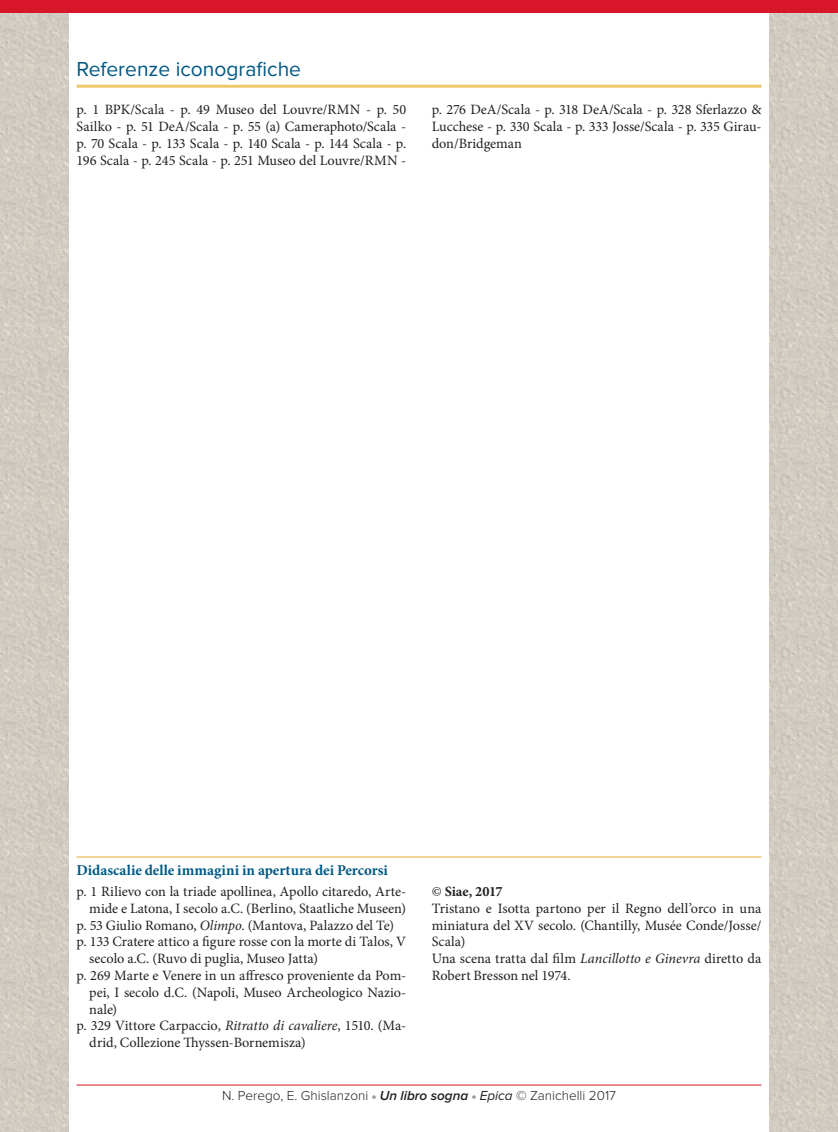
<style>
.page{position:relative;width:838px;height:1132px;background:#fff}
.page>*{position:absolute;margin:0;border:0;box-sizing:border-box;transform-origin:0 0}
.t1{font:21px "Proxima Nova";color:#005984}
.t2{font:700 15px "Minion Pro";color:#005984}
.t3{font:14.25px/16.8px "Minion Pro";color:#231f20;text-align:justify}
.t4{font:300 13.5px "Proxima Nova";color:#231f20}
.s1{font-style:italic}
.s2{font-weight:700}
.s3{font-family:"Minion Pro";font-weight:400;color:#a1978e}
.s4{font-weight:600;font-style:italic}
.s5{font-weight:400;font-style:italic}
</style>
<div class="page">
<img style="left:0;top:13px;width:68px;height:1118px">
<img style="left:770px;top:13px;width:68px;height:1118px">
<div style="left:0;top:0;width:838px;height:13px;background:#d71729"></div>
<hr style="left:77px;top:1084px;width:684px;height:1px;background:#d71729">
<hr style="left:77px;top:85px;width:684px;height:3px;background:#edc86b">
<hr style="left:77px;top:856px;width:684px;height:1px;background:#edc86b">
<h1 class="t1" style="left:77px;top:57px;width:226px">Referenze iconografiche</h1>
<p class="t3" style="left:77px;top:101px;width:331px">p. 1 BPK/Scala - p. 49 Museo del Louvre/RMN - p. 50<br>Sailko - p. 51 DeA/Scala - p. 55 (a) Cameraphoto/Scala - p. 70 Scala - p. 133 Scala - p. 140 Scala - p. 144 Scala - p.<br>196 Scala - p. 245 Scala - p. 251 Museo del Louvre/RMN -</p>
<p class="t3" style="left:432px;top:101px;width:331px">p. 276 DeA/Scala - p. 318 DeA/Scala - p. 328 Sferlazzo &amp; Lucchese - p. 330 Scala - p. 333 Josse/Scala - p. 335 Girau&shy;don/Bridgeman</p>
<p class="t2" style="left:77px;top:859px;width:313px">Didascalie delle immagini in apertura dei Percorsi</p>
<p class="t3" style="left:77px;top:882px;width:331px">p. 1 Rilievo con la triade apollinea, Apollo citaredo, Arte-</p>
<p class="t3" style="left:89px;top:899px;width:318px">mide e Latona, I secolo a.C. (Berlino, Staatliche Museen)</p>
<p class="t3" style="left:77px;top:916px;width:319px">p. 53 Giulio Romano, <span class="s1">Olimpo</span>. (Mantova, Palazzo del Te)</p>
<p class="t3" style="left:77px;top:933px;width:331px">p. 133 Cratere attico a figure rosse con la morte di Talos, V</p>
<p class="t3" style="left:89px;top:949px;width:230px">secolo a.C. (Ruvo di puglia, Museo Jatta)</p>
<p class="t3" style="left:77px;top:966px;width:331px">p. 269 Marte e Venere in un affresco proveniente da Pom-</p>
<p class="t3" style="left:89px;top:983px;width:318px">pei, I secolo d.C. (Napoli, Museo Archeologico Nazio-</p>
<p class="t3" style="left:89px;top:1000px;width:29px">nale)</p>
<p class="t3" style="left:77px;top:1017px;width:331px">p. 329 Vittore Carpaccio, <span class="s1">Ritratto di cavaliere</span>, 1510. (Ma-</p>
<p class="t3" style="left:89px;top:1033px;width:218px">drid, Collezione Thyssen-Bornemisza)</p>
<p class="t3" style="left:432px;top:882px;width:331px;text-align:left">© <span class="s2">Siae, 2017<br></span>Tristano e Isotta partono per il Regno dell’orco in una miniatura del XV secolo. (Chantilly, Musée Conde/Josse/ Scala)<br>Una scena tratta dal film <span class="s1">Lancillotto e Ginevra</span> diretto da Robert Bresson nel 1974.</p>
<p class="t4" style="left:222px;top:1087px;width:395px">N. Perego, E. Ghislanzoni <span class="s3">•</span> <span class="s4">Un libro sogna</span> <span class="s3">•</span> <span class="s5">Epica</span> © Zanichelli 2017</p>
</div>
